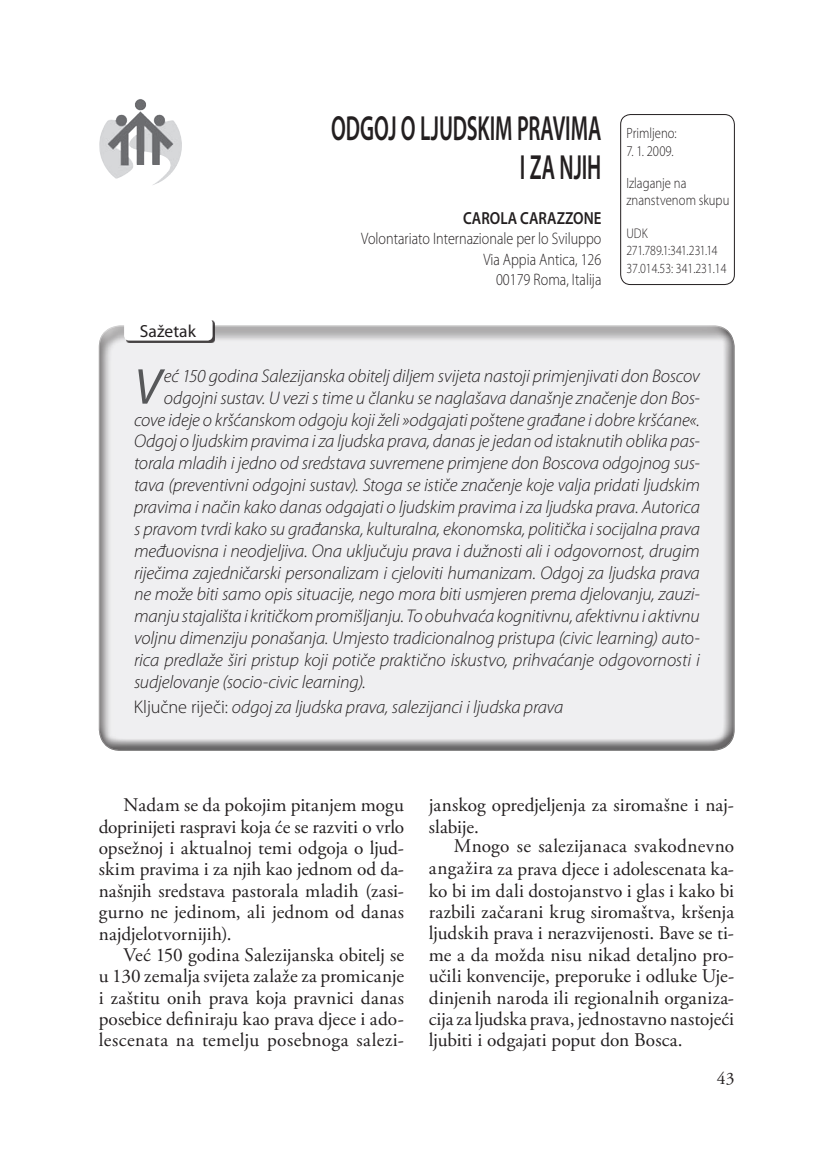
<style>
.page{position:relative;width:819px;height:1166px;background:#fff}
.page>*{position:absolute;margin:0;border:0;box-sizing:border-box;transform-origin:0 0}
.t1{font:italic 50.75px "Myriad Pro";color:#57585a}
.t2{font:600 35px/38.5px "Myriad Pro";letter-spacing:-.005em;color:#231f20;text-align:right;scale:.6 1}
.t3{font:19.25px/21.3px "Adobe Garamond Pro";letter-spacing:.005em;color:#231f20;text-align:justify}
.t4{font:italic 300 18.38px "Myriad Pro";letter-spacing:-.01em;color:#231f20}
.t5{font:600 17.5px "Myriad Pro";color:#231f20;scale:.85 1}
.t6{font:17.5px "Myriad Pro";letter-spacing:.005em;color:#231f20}
.t7{font:17.5px "Adobe Garamond Pro";color:#231f20}
.t8{font:300 16.62px/20.1px "Myriad Pro";color:#231f20;text-align:right;scale:.85 1}
.t9{font:300 14.88px/32.4px "Myriad Pro";color:#231f20;scale:.85 1}
.t10{font:300 14px/17.5px "Myriad Pro";color:#231f20;scale:.85 1}
.s1{font-style:normal}
</style>
<div class="page">
<div style="left:97px;top:330px;width:638px;height:422px;background:#231f20;opacity:.75"></div>
<div style="left:126px;top:320px;width:89px;height:23px;background:#231f20;opacity:.83"></div>
<div style="left:124px;top:318px;width:88px;height:23px;background:#fff;border-radius:5px"></div>
<img style="left:99px;top:99px;width:47px;height:80px">
<div style="left:620px;top:114px;width:114px;height:171px;border:1px solid #231f20;border-radius:10px"></div>
<p class="t6" style="left:140px;top:320px;width:57px">Sažetak</p>
<h2 class="t2" style="left:331px;top:108px;width:452px">ODGOJ O LJUDSKIM PRAVIMA<br>I ZA NJIH</h2>
<p class="t5" style="left:463px;top:207px;width:164px">CAROLA CARAZZONE</p>
<p class="t8" style="left:361px;top:229px;width:284px">Volontariato Internazionale per lo Sviluppo<br>Via Appia Antica, 126<br>00179 Roma, Italija</p>
<p class="t9" style="left:626px;top:117px;width:61px">Primljeno:</p>
<p class="t9" style="left:626px;top:134px;width:72px">7. 1. 2009.<br>Izlaganje na</p>
<p class="t9" style="left:626px;top:184px;width:123px">znanstvenom skupu</p>
<p class="t10" style="left:626px;top:224px;width:119px">UDK<br>271.789.1:341.231.14<br>37.014.53: 341.231.14</p>
<h1 class="t1" style="left:134px;top:355px;width:29px">V</h1>
<p class="t4" style="left:164px;top:365px;width:537px">eć 150 godina Salezijanska obitelj diljem svijeta nastoji primjenjivati don Boscov</p>
<p class="t4" style="left:164px;top:386px;width:537px">odgojni sustav. U vezi s time u članku se naglašava današnje značenje don Bos-</p>
<p class="t4" style="left:134px;top:408px;width:567px">cove ideje o kršćanskom odgoju koji želi »odgajati poštene građane i dobre kršćane«.</p>
<p class="t4" style="left:134px;top:430px;width:567px">Odgoj o ljudskim pravima i za ljudska prava, danas je jedan od istaknutih oblika pas-</p>
<p class="t4" style="left:134px;top:452px;width:567px">torala mladih i jedno od sredstava suvremene primjene don Boscova odgojnog sus-</p>
<p class="t4" style="left:134px;top:474px;width:567px">tava (preventivni odgojni sustav). Stoga se ističe značenje koje valja pridati ljudskim</p>
<p class="t4" style="left:134px;top:496px;width:567px">pravima i način kako danas odgajati o ljudskim pravima i za ljudska prava. Autorica</p>
<p class="t4" style="left:134px;top:518px;width:567px">s pravom tvrdi kako su građanska, kulturalna, ekonomska, politička i socijalna prava</p>
<p class="t4" style="left:134px;top:539px;width:567px">međuovisna i neodjeljiva. Ona uključuju prava i dužnosti ali i odgovornost, drugim</p>
<p class="t4" style="left:134px;top:561px;width:567px">riječima zajedničarski personalizam i cjeloviti humanizam. Odgoj za ljudska prava</p>
<p class="t4" style="left:134px;top:583px;width:567px">ne može biti samo opis situacije, nego mora biti usmjeren prema djelovanju, zauzi-</p>
<p class="t4" style="left:134px;top:605px;width:567px">manju stajališta i kritičkom promišljanju. To obuhvaća kognitivnu, afektivnu i aktivnu</p>
<p class="t4" style="left:134px;top:627px;width:567px">voljnu dimenziju ponašanja. Umjesto tradicionalnog pristupa (civic learning) auto-</p>
<p class="t4" style="left:134px;top:649px;width:567px">rica predlaže širi pristup koji potiče praktično iskustvo, prihvaćanje odgovornosti i</p>
<p class="t4" style="left:134px;top:671px;width:233px">sudjelovanje (socio-civic learning).</p>
<p class="t4" style="left:134px;top:696px;width:431px"><span class="s1">Ključne riječi:</span> odgoj za ljudska prava, salezijanci i ljudska prava</p>
<p class="t3" style="left:99px;top:795px;width:307px;text-indent:25px">Nadam se da pokojim pitanjem mogu doprinijeti raspravi koja će se razviti o vrlo opsežnoj i aktualnoj temi odgoja o ljud&shy;skim pravima i za njih kao jednom od da&shy;našnjih sredstava pastorala mladih (zasi&shy;gurno ne jedinom, ali jednom od danas najdjelotvornijih).</p>
<p class="t3" style="left:99px;top:945px;width:307px;text-indent:25px">Već 150 godina Salezijanska obitelj se u 130 zemalja svijeta zalaže za promicanje i zaštitu onih prava koja pravnici danas posebice definiraju kao prava djece i ado&shy;lescenata na temelju posebnoga salezi-</p>
<p class="t3" style="left:429px;top:795px;width:307px">janskog opredjeljenja za siromašne i naj&shy;slabije.</p>
<p class="t3" style="left:429px;top:835px;width:307px;line-height:23.1px;text-align:right">Mnogo se salezijanaca svakodnevno angažira za prava djece i adolescenata ka-</p>
<p class="t3" style="left:429px;top:880px;width:307px">ko bi im dali dostojanstvo i glas i kako bi razbili začarani krug siromaštva, kršenja ljudskih prava i nerazvijenosti. Bave se ti&shy;me a da možda nisu nikad detaljno pro&shy;učili konvencije, preporuke i odluke Uje&shy;dinjenih naroda ili regionalnih organiza&shy;cija za ljudska prava, jednostavno nastojeći ljubiti i odgajati poput don Bosca.</p>
<p class="t7" style="left:717px;top:1068px;width:19px">43</p>
</div>
